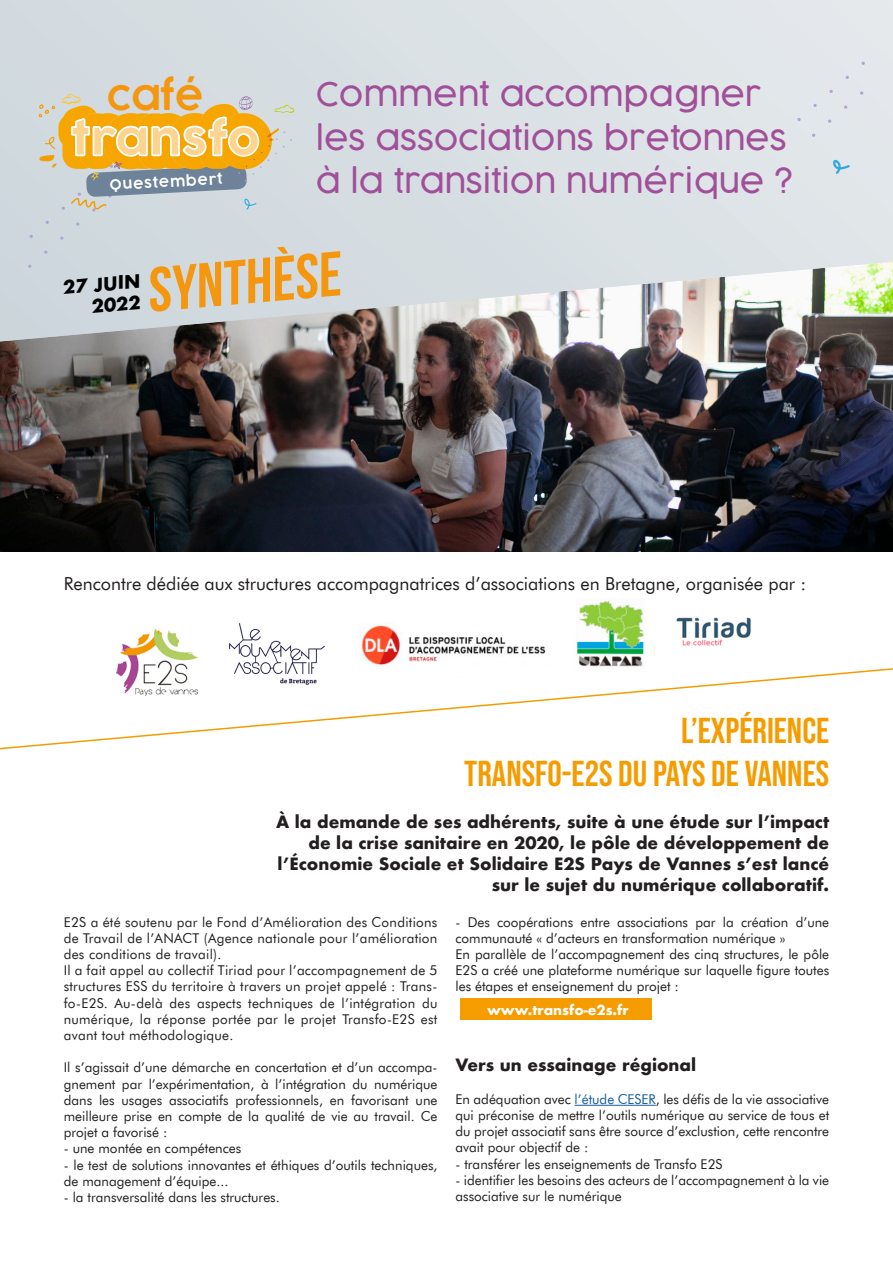
<style>
.page{position:relative;width:893px;height:1263px;background:#fff}
.page>*{position:absolute;margin:0;border:0;box-sizing:border-box;transform-origin:0 0}
.t1{font:62.7px "Bebas Neue";color:#f5960f}
.t2{font:600 39.3px "COCOGOOSE";color:#f5960f}
.t3{font:36px/43.2px "Bebas Neue";color:#f59c00;text-align:right}
.t4{font:300 32.4px/43.2px "Cocogoose";color:#a14f99}
.t5{font:18px "Futura BT";color:#231f20}
.t6{font:700 18px/21.6px "Futura";color:#000;text-align:right}
.t7{font:700 16.5px/21px "Futura";color:#231f20;text-align:right}
.t8{font:600 14.1px "COCOGOOSE";color:#fff}
.t9{font:13.5px/16.2px "Futura BT";color:#231f20;text-align:justify}
.t10{font:700 13.5px "Futura";color:#fff}
.s1{color:#175d9e}
</style>
<div class="page">
<img style="left:0;top:341px;width:893px;height:211px">
<svg style="left:0;top:0;width:893px;height:341px;background:#d4d9dc"></svg>
<svg style="left:76px;top:222px;width:4px;height:4px"></svg>
<svg style="left:45px;top:221px;width:4px;height:3px"></svg>
<svg style="left:60px;top:236px;width:4px;height:4px"></svg>
<svg style="left:29px;top:235px;width:4px;height:3px"></svg>
<svg style="left:44px;top:250px;width:4px;height:4px"></svg>
<svg style="left:28px;top:264px;width:4px;height:4px"></svg>
<svg style="left:39px;top:94px;width:255px;height:118px;background:#d4c297"></svg>
<svg style="left:861px;top:61px;width:4px;height:4px"></svg>
<svg style="left:845px;top:76px;width:4px;height:3px"></svg>
<svg style="left:860px;top:91px;width:4px;height:4px"></svg>
<svg style="left:829px;top:90px;width:4px;height:3px"></svg>
<svg style="left:844px;top:105px;width:3px;height:4px"></svg>
<svg style="left:813px;top:104px;width:4px;height:3px"></svg>
<svg style="left:828px;top:119px;width:3px;height:4px"></svg>
<svg style="left:797px;top:118px;width:4px;height:3px"></svg>
<svg style="left:812px;top:133px;width:3px;height:4px"></svg>
<svg style="left:829px;top:153px;width:23px;height:23px"></svg>
<img style="left:117px;top:629px;width:81px;height:38px">
<img style="left:229px;top:623px;width:96px;height:44px">
<img style="left:576px;top:600px;width:78px;height:67px">
<img style="left:359px;top:623px;width:187px;height:44px">
<img style="left:676px;top:617px;width:75px;height:29px">
<svg style="left:0;top:667px;width:893px;height:83px"></svg>
<hr style="left:574px;top:1105px;width:82px;height:1px;background:#175d9e">
<div style="left:460px;top:999px;width:191px;height:21px;background:#f59c00"></div>
<h2 class="t2" style="left:107px;top:68px;width:98px">café</h2>
<h3 class="t4" style="left:316px;top:72px;width:479px">Comment accompagner les associations bretonnes à la transition numérique ?</h3>
<p class="t8" style="left:109px;top:175px;width:115px;rotate:-3deg">Questembert</p>
<h3 class="t6" style="left:62px;top:277px;width:79px;rotate:-5deg">27 JUIN<br>2022</h3>
<h1 class="t1" style="left:144px;top:256px;width:195px;rotate:-5deg">Synthèse</h1>
<p class="t5" style="left:64px;top:573px;width:744px">Rencontre dédiée aux structures accompagnatrices d’associations en Bretagne, organisée par :</p>
<p class="t3" style="left:464px;top:708px;width:366px">L’EXPÉRIENCE<br>TRANSFO-E2S DU PAYS DE VANNES</p>
<p class="t7" style="left:276px;top:812px;width:555px">À la demande de ses adhérents, suite à une étude sur l’impact de la crise sanitaire en 2020, le pôle de développement de l’Économie Sociale et Solidaire E2S Pays de Vannes s’est lancé sur le sujet du numérique collaboratif.</p>
<p class="t9" style="left:64px;top:913px;width:375px">E2S a été soutenu par le Fond d’Amélioration des Conditions de Travail de l’ANACT (Agence nationale pour l’amélioration des conditions de travail).</p>
<p class="t9" style="left:64px;top:962px;width:375px">Il a fait appel au collectif Tiriad pour l’accompagnement de 5 structures ESS du territoire à travers un projet appelé : Trans&shy;fo-E2S. Au-delà des aspects techniques de l’intégration du numérique, la réponse portée par le projet Transfo-E2S est avant tout méthodologique.</p>
<p class="t9" style="left:64px;top:1059px;width:375px">Il s’agissait d’une démarche en concertation et d’un accompa&shy;gnement par l’expérimentation, à l’intégration du numérique dans les usages associatifs professionnels, en favorisant une meilleure prise en compte de la qualité de vie au travail. Ce projet a favorisé :</p>
<p class="t9" style="left:64px;top:1140px;width:179px">- une montée en compétences</p>
<p class="t9" style="left:64px;top:1156px;width:375px">- le test de solutions innovantes et éthiques d’outils techniques, de management d’équipe...</p>
<p class="t9" style="left:64px;top:1189px;width:217px">- la transversalité dans les structures.</p>
<p class="t9" style="left:455px;top:913px;width:375px">- Des coopérations entre associations par la création d’une communauté « d’acteurs en transformation numérique »</p>
<p class="t9" style="left:455px;top:946px;width:375px">En parallèle de l’accompagnement des cinq structures, le pôle E2S a créé une plateforme numérique sur laquelle figure toutes les étapes et enseignement du projet :</p>
<p class="t10" style="left:487px;top:1000px;width:143px">www.transfo-e2s.fr</p>
<p class="t7" style="left:455px;top:1055px;width:242px">Vers un essainage régional</p>
<p class="t9" style="left:455px;top:1091px;width:375px">En adéquation avec <span class="s1">l’étude CESER</span>, les défis de la vie associative qui préconise de mettre l’outils numérique au service de tous et du projet associatif sans être source d’exclustion, cette rencontre avait pour objectif de :</p>
<p class="t9" style="left:455px;top:1155px;width:269px">- transférer les enseignements de Transfo E2S</p>
<p class="t9" style="left:455px;top:1172px;width:375px">- identifier les besoins des acteurs de l’accompagnement à la vie associative sur le numérique</p>
</div>
